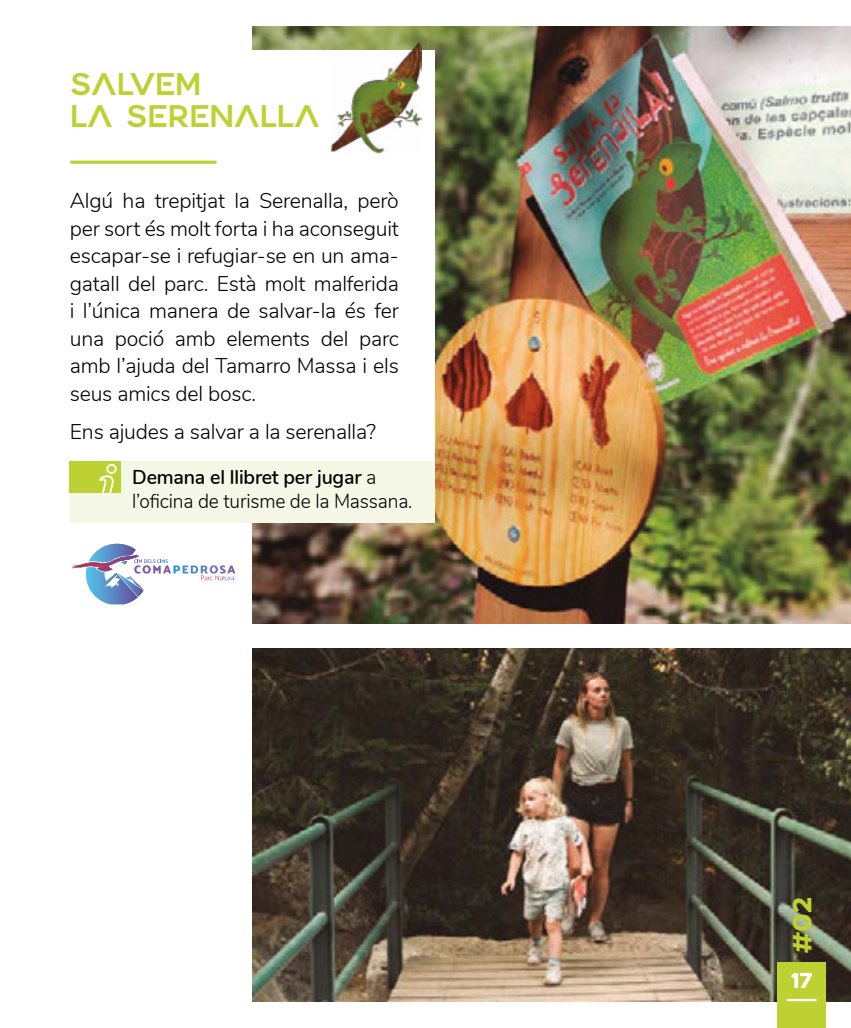
<style>
.page{position:relative;width:851px;height:1028px;background:#fff}
.page>*{position:absolute;margin:0;border:0;box-sizing:border-box;transform-origin:0 0}
.t1{font:31.25px/32.5px "Alterwave";letter-spacing:-.01em;color:#bed133}
.t2{font:700 26.25px "Alterwave";color:#bed133}
.t3{font:700 21.5px "Alterwave";color:#fff}
.t4{font:300 21.25px/27.5px "Nunito";letter-spacing:-.01em;color:#000;text-align:justify}
.t5{font:300 20px/23.8px "Nunito";letter-spacing:-.01em;color:#000}
.s1{font-weight:600}
</style>
<div class="page">
<img style="left:252px;top:27px;width:598px;height:597px">
<img style="left:252px;top:649px;width:598px;height:352px">
<div style="left:777px;top:962px;width:49px;height:66px;background:#bed133"></div>
<hr style="left:787px;top:999px;width:28px;height:2px;background:#fff">
<div style="left:0;top:50px;width:434px;height:419px;background:#fff"></div>
<div style="left:70px;top:461px;width:364px;height:62px;background:#f6f8e7"></div>
<div style="left:70px;top:461px;width:51px;height:32px;background:#bed133"></div>
<svg style="left:99px;top:463px;width:18px;height:30px"></svg>
<hr style="left:71px;top:161px;width:144px;height:3px;background:#bed133">
<svg style="left:71px;top:544px;width:165px;height:60px"></svg>
<img style="left:331px;top:42px;width:91px;height:112px">
<h1 class="t1" style="left:70px;top:70px;width:251px">SALVEM<br>LA SERENALLA</h1>
<p class="t4" style="left:70px;top:186px;width:330px">Algú ha trepitjat la Serenalla, però per sort és molt forta i ha aconseguit escapar-se i refugiar-se en un ama&shy;gatall del parc. Està molt malferida i l’única manera de salvar-la és fer una poció amb elements del parc amb l’ajuda del Tamarro Massa i els seus amics del bosc.</p>
<p class="t4" style="left:70px;top:416px;width:307px">Ens ajudes a salvar a la serenalla?</p>
<p class="t5" style="left:132px;top:464px;width:282px"><span class="s1">Demana el llibret per jugar</span> a l’oficina de turisme de la Massana.</p>
<p class="t2" style="left:785px;top:955px;width:60px;rotate:-90deg">#02</p>
<p class="t3" style="left:790px;top:967px;width:23px">17</p>
</div>
